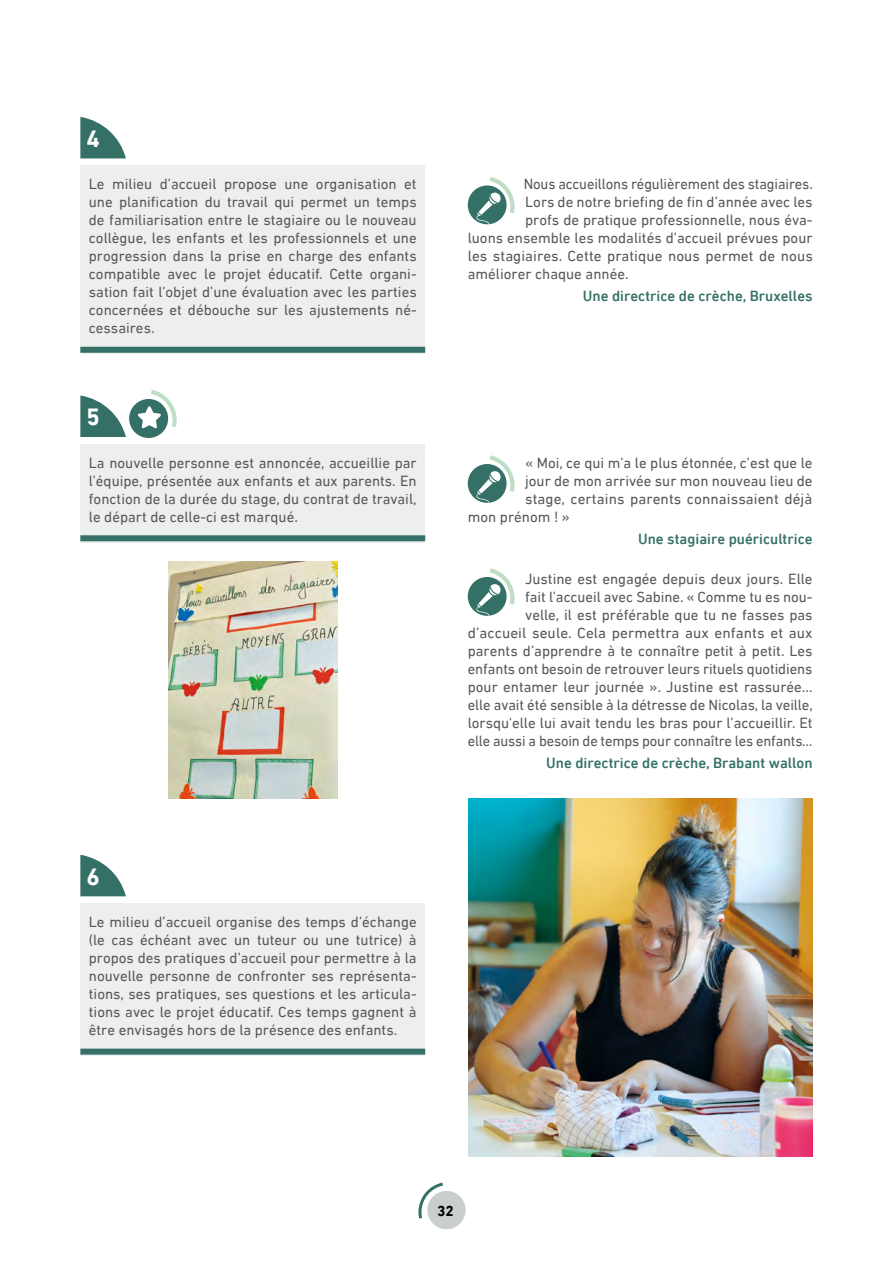
<style>
.page{position:relative;width:893px;height:1263px;background:#fff}
.page>*{position:absolute;margin:0;border:0;box-sizing:border-box;transform-origin:0 0}
.t1{font:700 24px "DIN Next LT Pro";color:#fff}
.Encadré_Critère{font:15px/18px "DIN Next LT Pro";color:#575756;text-align:justify}
.Signature_encadré{font:500 15px "DIN Next LT Pro";color:#347066}
.t2{font:700 15px "DIN Next LT Pro";color:#000}
</style>
<div class="page">
<div style="left:427px;top:1191px;width:39px;height:38px;background:#c9cfcd;border-radius:50%"></div>
<svg style="left:418px;top:1182px;width:25px;height:40px"></svg>
<svg style="left:80px;top:117px;width:46px;height:41px"></svg>
<div style="left:80px;top:165px;width:345px;height:189px;background:#edefef"></div>
<div style="left:80px;top:347px;width:345px;height:6px;background:#347066"></div>
<div style="left:468px;top:185px;width:39px;height:39px;background:#347066;border-radius:50%"></div>
<svg style="left:476px;top:177px;width:39px;height:47px"></svg>
<svg style="left:80px;top:395px;width:46px;height:42px"></svg>
<div style="left:129px;top:399px;width:39px;height:39px;background:#347066;border-radius:50%"></div>
<svg style="left:138px;top:390px;width:39px;height:42px"></svg>
<div style="left:80px;top:444px;width:345px;height:98px;background:#edefef"></div>
<div style="left:80px;top:535px;width:345px;height:6px;background:#347066"></div>
<div style="left:468px;top:464px;width:39px;height:39px;background:#347066;border-radius:50%"></div>
<svg style="left:476px;top:455px;width:39px;height:48px"></svg>
<div style="left:468px;top:577px;width:39px;height:39px;background:#347066;border-radius:50%"></div>
<svg style="left:476px;top:568px;width:39px;height:48px"></svg>
<svg style="left:80px;top:855px;width:46px;height:41px"></svg>
<div style="left:80px;top:903px;width:345px;height:153px;background:#edefef"></div>
<div style="left:80px;top:1048px;width:345px;height:6px;background:#347066"></div>
<img style="left:468px;top:799px;width:344px;height:358px">
<img style="left:168px;top:561px;width:170px;height:238px">
<p class="t1" style="left:86px;top:124px;width:15px">4</p>
<p class="Encadré_Critère" style="left:89px;top:175px;width:329px">Le milieu d’accueil propose une organisation et une planification du travail qui permet un temps de familiarisation entre le stagiaire ou le nouveau collègue, les enfants et les professionnels et une progression dans la prise en charge des enfants compatible avec le projet éducatif. Cette organi&shy;sation fait l’objet d’une évaluation avec les parties concernées et débouche sur les ajustements né&shy;cessaires.</p>
<p class="Encadré_Critère" style="left:524px;top:175px;width:291px">Nous accueillons régulièrement des stagiaires.</p>
<p class="Encadré_Critère" style="left:525px;top:193px;width:289px">Lors de notre briefing de fin d’année avec les</p>
<p class="Encadré_Critère" style="left:525px;top:211px;width:289px">profs de pratique professionnelle, nous éva-</p>
<p class="Encadré_Critère" style="left:468px;top:229px;width:346px">luons ensemble les modalités d’accueil prévues pour</p>
<p class="Encadré_Critère" style="left:468px;top:247px;width:347px">les stagiaires. Cette pratique nous permet de nous</p>
<p class="Encadré_Critère" style="left:468px;top:265px;width:162px">améliorer chaque année.</p>
<p class="Signature_encadré" style="left:583px;top:288px;width:231px">Une directrice de crèche, Bruxelles</p>
<p class="t1" style="left:86px;top:403px;width:15px">5</p>
<p class="Encadré_Critère" style="left:89px;top:453px;width:329px">La nouvelle personne est annoncée, accueillie par l’équipe, présentée aux enfants et aux parents. En fonction de la durée du stage, du contrat de travail, le départ de celle-ci est marqué.</p>
<p class="Encadré_Critère" style="left:525px;top:453px;width:289px">« Moi, ce qui m’a le plus étonnée, c’est que le</p>
<p class="Encadré_Critère" style="left:525px;top:471px;width:289px">jour de mon arrivée sur mon nouveau lieu de</p>
<p class="Encadré_Critère" style="left:525px;top:489px;width:289px">stage, certains parents connaissaient déjà</p>
<p class="Encadré_Critère" style="left:468px;top:507px;width:104px">mon prénom ! »</p>
<p class="Signature_encadré" style="left:638px;top:530px;width:176px">Une stagiaire puéricultrice</p>
<p class="Encadré_Critère" style="left:468px;top:570px;width:347px;text-align:right">Justine est engagée depuis deux jours. Elle<br>fait l’accueil avec Sabine. « Comme tu es nou-<br>velle, il est préférable que tu ne fasses pas d’accueil seule. Cela permettra aux enfants et aux parents d’apprendre à te connaître petit à petit. Les enfants ont besoin de retrouver leurs rituels quotidiens pour entamer leur journée ». Justine est rassurée... elle avait été sensible à la détresse de Nicolas, la veille, lorsqu'elle lui avait tendu les bras pour l’accueillir. Et elle aussi a besoin de temps pour connaître les enfants…</p>
<p class="Signature_encadré" style="left:546px;top:754px;width:268px">Une directrice de crèche, Brabant wallon</p>
<p class="t1" style="left:86px;top:862px;width:15px">6</p>
<p class="Encadré_Critère" style="left:89px;top:913px;width:329px">Le milieu d’accueil organise des temps d’échange (le cas échéant avec un tuteur ou une tutrice) à propos des pratiques d’accueil pour permettre à la nouvelle personne de confronter ses représenta&shy;tions, ses pratiques, ses questions et les articula&shy;tions avec le projet éducatif. Ces temps gagnent à être envisagés hors de la présence des enfants.</p>
<p class="t2" style="left:437px;top:1202px;width:18px">32</p>
</div>
